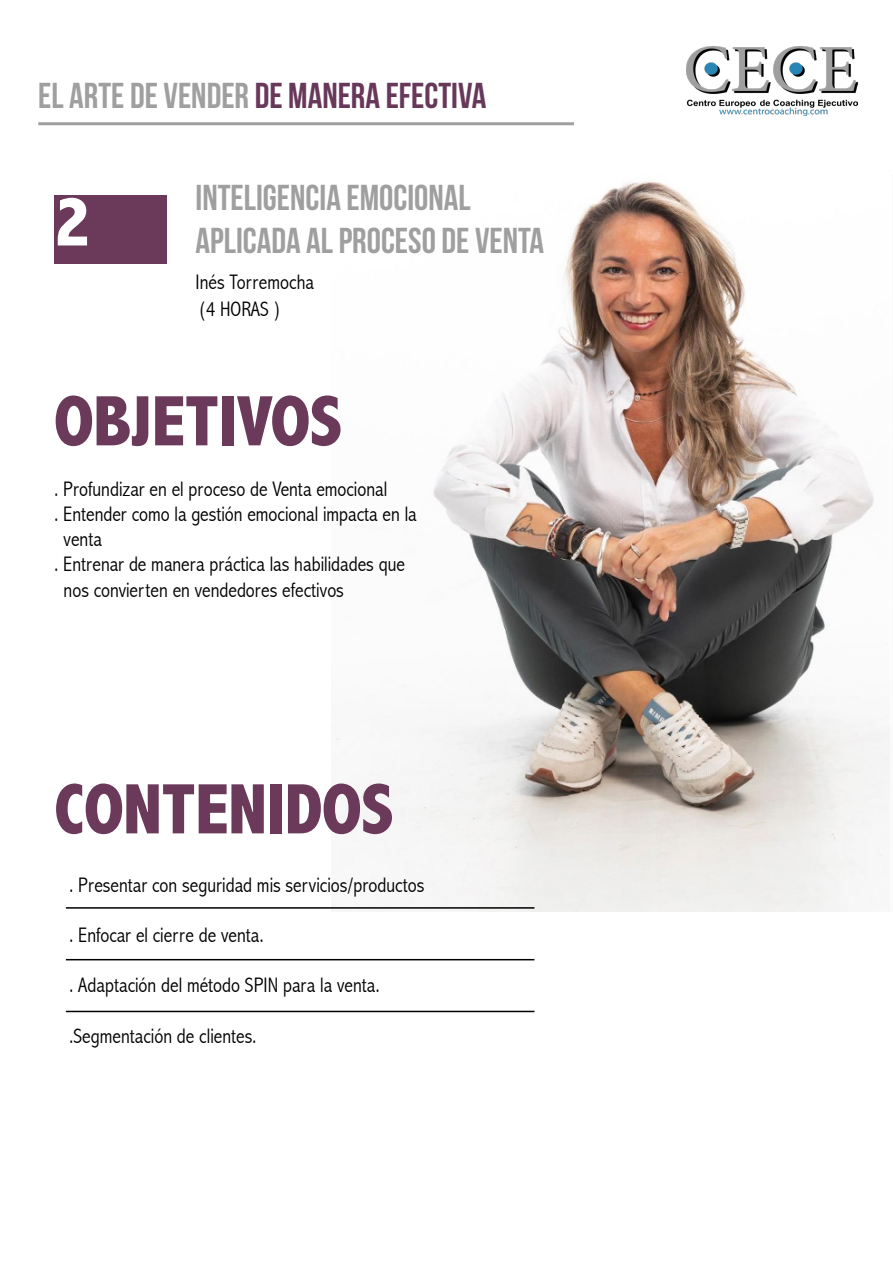
<style>
.page{position:relative;width:893px;height:1263px;background:#fff}
.page>*{position:absolute;margin:0;border:0;box-sizing:border-box;transform-origin:0 0}
.t1{font:800 condensed 72px "Abadi";letter-spacing:-.01em;color:#6b3a5a}
.t2{font:800 condensed 72px "Abadi";color:#fff}
.t3{font:36px "Bebas Neue";color:#9f9fa0}
.t4{font:36px "Bebas Neue";color:#67385a}
.t5{font:300 condensed 21px "Abadi";color:#000}
.s1{color:#9f9fa0}
</style>
<div class="page">
<img style="left:331px;top:181px;width:559px;height:730px">
<hr style="left:38px;top:122px;width:536px;height:3px;background:#9f9fa0">
<img style="left:687px;top:46px;width:170px;height:69px">
<hr style="left:66px;top:907px;width:468px;height:2px;background:#000">
<hr style="left:66px;top:959px;width:468px;height:1px;background:#000">
<hr style="left:66px;top:1011px;width:468px;height:1px;background:#000">
<div style="left:54px;top:196px;width:113px;height:68px;background:#6b3a5a"></div>
<h2 class="t4" style="left:38px;top:76px;width:450px"><span class="s1">EL ARTE DE VENDER</span> DE MANERA EFECTIVA</h2>
<h1 class="t2" style="left:54px;top:180px;width:38px">2</h1>
<h1 class="t2" style="left:54px;top:180px;width:38px">1</h1>
<h2 class="t3" style="left:196px;top:178px;width:277px">INTELIGENCIA EMOCIONAL</h2>
<h2 class="t3" style="left:196px;top:221px;width:350px">APLICADA AL PROCESO DE VENTA</h2>
<p class="t5" style="left:196px;top:270px;width:120px">Inés Torremocha</p>
<p class="t5" style="left:199px;top:297px;width:83px">(4 HORAS )</p>
<h1 class="t1" style="left:54px;top:380px;width:290px">OBJETIVOS</h1>
<p class="t5" style="left:54px;top:477px;width:335px">. Profundizar en el proceso de Venta emocional</p>
<p class="t5" style="left:54px;top:502px;width:364px">. Entender como la gestión emocional impacta en la</p>
<p class="t5" style="left:64px;top:527px;width:40px">venta</p>
<p class="t5" style="left:54px;top:552px;width:352px">. Entrenar de manera práctica las habilidades que</p>
<p class="t5" style="left:64px;top:577px;width:282px">nos convierten en vendedores efectivos</p>
<h1 class="t1" style="left:54px;top:768px;width:341px">CONTENIDOS</h1>
<p class="t5" style="left:69px;top:872px;width:357px">. Presentar con seguridad mis servicios/productos</p>
<p class="t5" style="left:69px;top:923px;width:196px">. Enfocar el cierre de venta.</p>
<p class="t5" style="left:69px;top:973px;width:312px">. Adaptación del método SPIN para la venta.</p>
<p class="t5" style="left:69px;top:1024px;width:189px">.Segmentación de clientes.</p>
</div>
